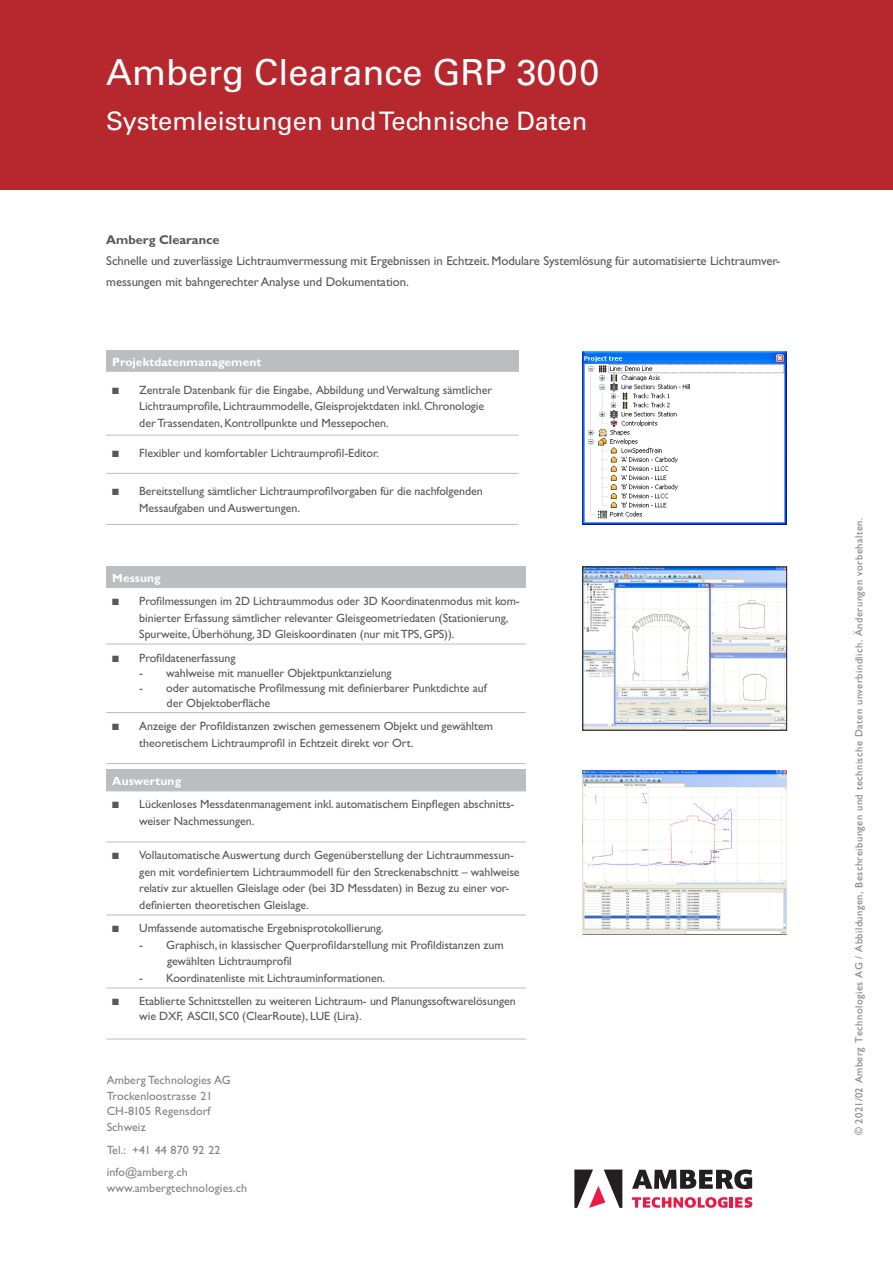
<style>
.page{position:relative;width:893px;height:1263px;background:#fff}
.page>*{position:absolute;margin:0;border:0;box-sizing:border-box;transform-origin:0 0}
.t1{font:36px "Univers";color:#fff}
.t2{font:25.5px "Univers";color:#fff}
.Titel_Aufzählungszei{font:12.75px/21px "Gill Sans";letter-spacing:-.005em;color:#57585a}
.t3{font:700 12.75px "Gill Sans";color:#57585a}
.Titel_Aufzählungszei-2{font:12px/16.5px "Gill Sans";letter-spacing:-.005em;color:#57585a}
.Adresse{font:12px "Gill Sans";letter-spacing:.005em;color:#808285}
.Tabelle___Infobox{font:700 12px "Gill Sans";letter-spacing:.005em;color:#fff}
.t4{font:10.5px "Gill Sans";letter-spacing:.045em;color:#808285}
</style>
<div class="page">
<div style="left:0;top:0;width:893px;height:189px;background:#b7282e"></div>
<img style="left:583px;top:771px;width:204px;height:163px">
<div style="left:106px;top:566px;width:420px;height:21px;background:#bcbdc0"></div>
<svg style="left:106px;top:643px;width:420px;height:1px"></svg>
<hr style="left:106px;top:587px;width:420px;height:1px;background:#bcbdc0">
<hr style="left:106px;top:644px;width:420px;height:1px;background:#bcbdc0">
<hr style="left:106px;top:712px;width:420px;height:1px;background:#bcbdc0">
<hr style="left:106px;top:763px;width:420px;height:1px;background:#bcbdc0">
<div style="left:106px;top:351px;width:412px;height:21px;background:#bcbdc0"></div>
<svg style="left:106px;top:434px;width:412px;height:1px"></svg>
<hr style="left:106px;top:435px;width:412px;height:1px;background:#bcbdc0">
<hr style="left:106px;top:473px;width:412px;height:1px;background:#bcbdc0">
<hr style="left:106px;top:524px;width:412px;height:1px;background:#bcbdc0">
<div style="left:106px;top:770px;width:420px;height:21px;background:#bcbdc0"></div>
<svg style="left:106px;top:841px;width:420px;height:198px"></svg>
<hr style="left:106px;top:791px;width:420px;height:1px;background:#bcbdc0">
<hr style="left:106px;top:842px;width:420px;height:1px;background:#bcbdc0">
<hr style="left:106px;top:915px;width:420px;height:1px;background:#bcbdc0">
<hr style="left:106px;top:988px;width:420px;height:1px;background:#bcbdc0">
<hr style="left:106px;top:1039px;width:420px;height:1px;background:#bcbdc0">
<img style="left:583px;top:352px;width:204px;height:172px">
<svg style="left:632px;top:1169px;width:120px;height:21px"></svg>
<svg style="left:574px;top:1169px;width:48px;height:39px"></svg>
<svg style="left:632px;top:1197px;width:120px;height:11px"></svg>
<img style="left:584px;top:568px;width:201px;height:160px">
<div style="left:582px;top:566px;width:205px;height:164px;border:1px solid #231f20"></div>
<p class="t1" style="left:106px;top:51px;width:495px">Amberg Clearance GRP 3000</p>
<p class="t2" style="left:106px;top:106px;width:483px">Systemleistungen und Technische Daten</p>
<p class="t3" style="left:106px;top:232px;width:115px">Amberg Clearance</p>
<p class="Titel_Aufzählungszei" style="left:106px;top:250px;width:675px">Schnelle und zuverlässige Lichtraumvermessung mit Ergebnissen in Echtzeit. Modulare Systemlösung für automatisierte Lichtraumver&shy;messungen mit bahngerechter Analyse und Dokumentation.</p>
<p class="Tabelle___Infobox" style="left:112px;top:355px;width:151px">Projektdatenmanagement</p>
<p class="Titel_Aufzählungszei-2" style="left:139px;top:381px;width:354px;text-indent:-27px">■ Zentrale Datenbank für die Eingabe, Abbildung und Verwaltung sämtlicher<br>Lichtraumprofile, Lichtraummodelle, Gleisprojektdaten inkl. Chronologie der Trassendaten, Kontrollpunkte und Messepochen.</p>
<p class="Titel_Aufzählungszei-2" style="left:112px;top:445px;width:268px">■ Flexibler und komfortabler Lichtraumprofil-Editor.</p>
<p class="Titel_Aufzählungszei-2" style="left:139px;top:483px;width:345px;text-indent:-27px">■ Bereitstellung sämtlicher Lichtraumprofilvorgaben für die nachfolgenden<br>Messaufgaben und Auswertungen.</p>
<p class="Tabelle___Infobox" style="left:112px;top:570px;width:50px">Messung</p>
<p class="Titel_Aufzählungszei-2" style="left:139px;top:593px;width:382px;text-indent:-27px">■ Profilmessungen im 2D Lichtraummodus oder 3D Koordinatenmodus mit kom&shy;binierter Erfassung sämtlicher relevanter Gleisgeometriedaten (Stationierung,<br>Spurweite, Überhöhung, 3D Gleiskoordinaten (nur mit TPS, GPS)).</p>
<p class="Titel_Aufzählungszei-2" style="left:112px;top:649px;width:125px">■ Profildatenerfassung</p>
<p class="Titel_Aufzählungszei-2" style="left:139px;top:664px;width:254px">- wahlweise mit manueller Objektpunktanzielung</p>
<p class="Titel_Aufzählungszei-2" style="left:167px;top:680px;width:322px;line-height:15px;text-indent:-27px">- oder automatische Profilmessung mit definierbarer Punktdichte auf der Objektoberfläche</p>
<p class="Titel_Aufzählungszei-2" style="left:139px;top:718px;width:355px;text-indent:-27px">■ Anzeige der Profildistanzen zwischen gemessenem Objekt und gewähltem theoretischem Lichtraumprofil in Echtzeit direkt vor Ort.</p>
<p class="Tabelle___Infobox" style="left:112px;top:774px;width:70px">Auswertung</p>
<p class="Titel_Aufzählungszei-2" style="left:139px;top:796px;width:377px;text-indent:-27px">■ Lückenloses Messdatenmanagement inkl. automatischem Einpflegen abschnitts&shy;weiser Nachmessungen.</p>
<p class="Titel_Aufzählungszei-2" style="left:139px;top:847px;width:382px;text-indent:-27px">■ Vollautomatische Auswertung durch Gegenüberstellung der Lichtraummessun&shy;gen mit vordefiniertem Lichtraummodell für den Streckenabschnitt – wahlweise relativ zur aktuellen Gleislage oder (bei 3D Messdaten) in Bezug zu einer vor&shy;definierten theoretischen Gleislage.</p>
<p class="Titel_Aufzählungszei-2" style="left:112px;top:920px;width:273px">■ Umfassende automatische Ergebnisprotokollierung.</p>
<p class="Titel_Aufzählungszei-2" style="left:167px;top:937px;width:338px;text-indent:-28px">- Graphisch, in klassischer Querprofildarstellung mit Profildistanzen zum gewählten Lichtraumprofil</p>
<p class="Titel_Aufzählungszei-2" style="left:139px;top:970px;width:247px">- Koordinatenliste mit Lichtrauminformationen.</p>
<p class="Titel_Aufzählungszei-2" style="left:139px;top:994px;width:378px;line-height:15px;text-indent:-27px">■ Etablierte Schnittstellen zu weiteren Lichtraum- und Planungssoftwarelösungen wie DXF, ASCII, SC0 (ClearRoute), LUE (Lira).</p>
<p class="Adresse" style="left:107px;top:1073px;width:126px">Amberg Technologies AG</p>
<p class="Adresse" style="left:107px;top:1089px;width:107px">Trockenloostrasse 21</p>
<p class="Adresse" style="left:107px;top:1104px;width:105px">CH-8105 Regensdorf</p>
<p class="Adresse" style="left:107px;top:1120px;width:40px">Schweiz</p>
<p class="Adresse" style="left:107px;top:1143px;width:115px">Tel.: +41 44 870 92 22</p>
<p class="Adresse" style="left:107px;top:1165px;width:83px">info@amberg.ch</p>
<p class="Adresse" style="left:107px;top:1181px;width:142px">www.ambergtechnologies.ch</p>
<p class="t4" style="left:853px;top:1135px;width:619px;rotate:-90deg">© 2021/02 Amberg Technologies AG / Abbildungen, Beschreibungen und technische Daten unverbindlich. Änderungen vorbehalten.</p>
</div>
